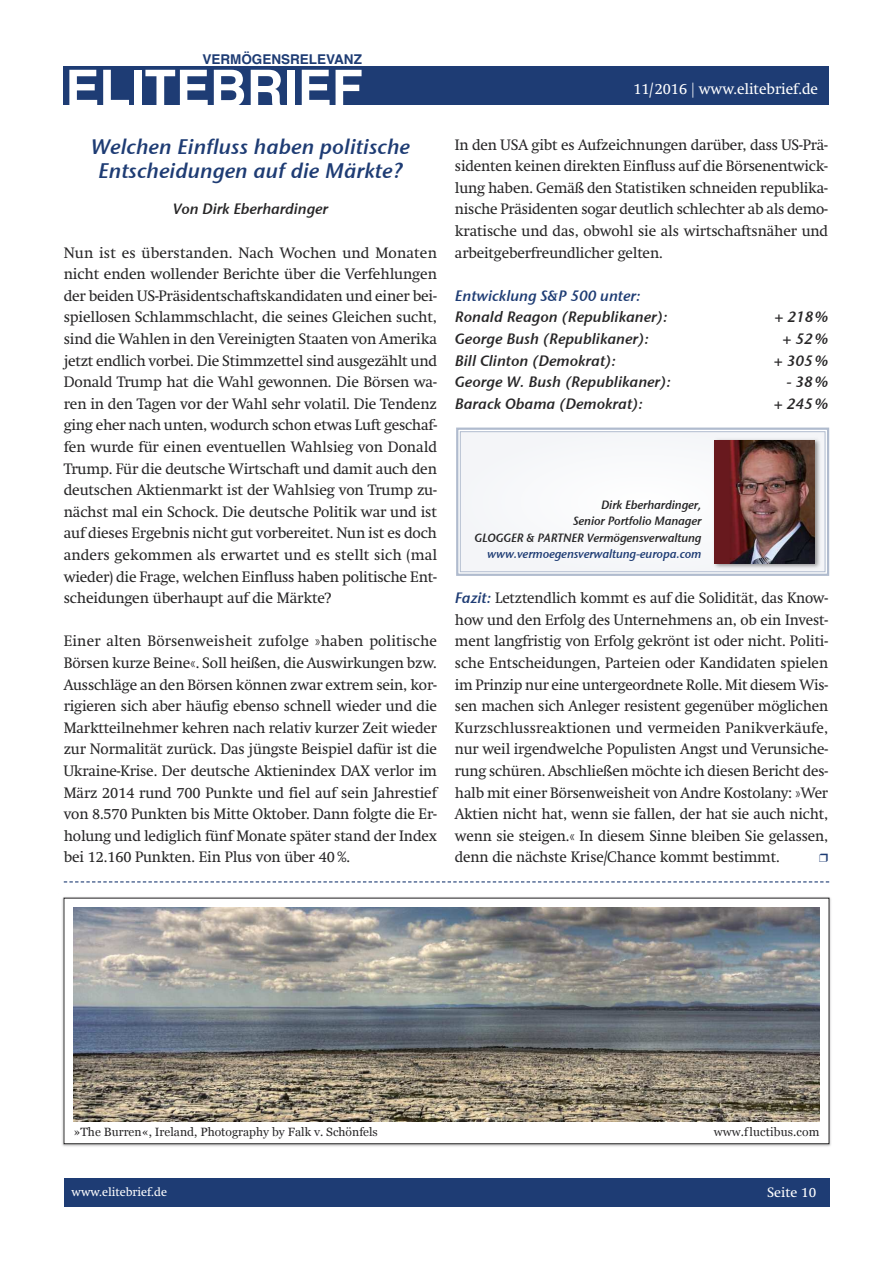
<style>
.page{position:relative;width:893px;height:1263px;background:#fff}
.page>*{position:absolute;margin:0;border:0;box-sizing:border-box;transform-origin:0 0}
.t1{font:700 51px "Helvetica";color:#fff}
.t2{font:21px/24px "Stone Sans Sem ITCTT Semi Ita";letter-spacing:.005em;color:#1e3c74;text-align:center}
.t3{font:15px/21.6px "Swift";letter-spacing:-.01em;color:#272627;text-align:justify}
.t4{font:15px "Stone Sans Sem ITCTT Semi Ita";color:#272627}
.t5{font:15px "Swift";color:#fff}
.t6{font:15px "Stone Sans Sem ITCTT Semi Ita";color:#1e3c74}
.t7{font:700 13.5px "Helvetica";color:#1e3c74}
.t8{font:13.5px "Swift";color:#fff}
.t9{font:12px/16.5px "Stone Sans Sem ITCTT Semi Ita";letter-spacing:-.01em;color:#272627;text-align:right}
.t10{font:12px "Georgia";color:#272627}
.t11{font:12px "Stone Sans Sem ITCTT Semi Ita";letter-spacing:-.01em;color:#1e3c74}
.t12{font:12px "Swift";color:#fff}
.s1{font-family:"Stone Sans Sem ITCTT Semi Ita";color:#1e3c74}
</style>
<div class="page">
<div style="left:64px;top:1178px;width:765px;height:29px;background:#1e3c74"></div>
<div style="left:64px;top:66px;width:765px;height:38px;background:#1e3c74"></div>
<div style="left:461px;top:432px;width:364px;height:139px;background:#f7f8fa"></div>
<div style="left:456px;top:428px;width:373px;height:148px;border:2px solid #b0bbce"></div>
<div style="left:460px;top:431px;width:365px;height:141px;border:1px solid #b0bbce"></div>
<img style="left:710px;top:435px;width:115px;height:139px">
<img style="left:715px;top:440px;width:99px;height:123px">
<svg style="left:64px;top:881px;width:765px;height:1px"></svg>
<img style="left:62px;top:897px;width:769px;height:250px">
<div style="left:64px;top:898px;width:765px;height:246px;background:#fff"></div>
<div style="left:64px;top:898px;width:765px;height:246px;border:1px solid #272627"></div>
<img style="left:73px;top:907px;width:746px;height:214px">
<p class="t7" style="left:202px;top:54px;width:161px">VERMÖGENSRELEVANZ</p>
<h1 class="t1" style="left:65px;top:67px;width:299px">ELITEBRIEF</h1>
<h2 class="t2" style="left:91px;top:135px;width:321px">Welchen Einfluss haben politische<br>Entscheidungen auf die Märkte?</h2>
<p class="t4" style="left:173px;top:200px;width:157px">Von Dirk Eberhardinger</p>
<p class="t3" style="left:64px;top:243px;width:375px">Nun ist es überstanden. Nach Wochen und Monaten nicht enden wollender Berichte über die Verfehlungen der beiden US-Präsidentschaftskandidaten und einer bei&shy;spiellosen Schlammschlacht, die seines Gleichen sucht, sind die Wahlen in den Vereinigten Staaten von Amerika jetzt endlich vorbei. Die Stimmzettel sind ausgezählt und Donald Trump hat die Wahl gewonnen. Die Börsen wa&shy;ren in den Tagen vor der Wahl sehr volatil. Die Tendenz ging eher nach unten, wodurch schon etwas Luft geschaf&shy;fen wurde für einen eventuellen Wahlsieg von Donald Trump. Für die deutsche Wirtschaft und damit auch den deutschen Aktienmarkt ist der Wahlsieg von Trump zu&shy;nächst mal ein Schock. Die deutsche Politik war und ist auf dieses Ergebnis nicht gut vorbereitet. Nun ist es doch anders gekommen als erwartet und es stellt sich (mal wieder) die Frage, welchen Einfluss haben politische Ent&shy;scheidungen überhaupt auf die Märkte?</p>
<p class="t3" style="left:64px;top:632px;width:375px">Einer alten Börsenweisheit zufolge »haben politische Börsen kurze Beine«. Soll heißen, die Auswirkungen bzw.<br>Ausschläge an den Börsen können zwar extrem sein, kor&shy;rigieren sich aber häufig ebenso schnell wieder und die Marktteilnehmer kehren nach relativ kurzer Zeit wieder zur Normalität zurück. Das jüngste Beispiel dafür ist die Ukraine-Krise. Der deutsche Aktienindex DAX verlor im März 2014 rund 700 Punkte und fiel auf sein Jahrestief von 8.570 Punkten bis Mitte Oktober. Dann folgte die Er&shy;holung und lediglich fünf Monate später stand der Index bei 12.160 Punkten. Ein Plus von über 40%.</p>
<p class="t5" style="left:633px;top:83px;width:186px">11/2016 | www.elitebrief.de</p>
<p class="t3" style="left:455px;top:135px;width:375px">In den USA gibt es Aufzeichnungen darüber, dass US-Prä&shy;sidenten keinen direkten Einfluss auf die Börsenentwick&shy;lung haben. Gemäß den Statistiken schneiden republika&shy;nische Präsidenten sogar deutlich schlechter ab als demo&shy;kratische und das, obwohl sie als wirtschaftsnäher und arbeitgeberfreundlicher gelten.</p>
<p class="t6" style="left:455px;top:286px;width:187px">Entwicklung S&amp;P 500 unter:</p>
<p class="t4" style="left:455px;top:308px;width:214px">Ronald Reagon (Republikaner):</p>
<p class="t4" style="left:774px;top:308px;width:55px">+ 218%</p>
<p class="t4" style="left:455px;top:330px;width:195px">George Bush (Republikaner):</p>
<p class="t4" style="left:782px;top:330px;width:47px">+ 52%</p>
<p class="t4" style="left:455px;top:351px;width:162px">Bill Clinton (Demokrat):</p>
<p class="t4" style="left:774px;top:351px;width:56px">+ 305%</p>
<p class="t4" style="left:455px;top:373px;width:217px">George W. Bush (Republikaner):</p>
<p class="t4" style="left:786px;top:373px;width:43px">- 38%</p>
<p class="t4" style="left:455px;top:394px;width:189px">Barack Obama (Demokrat):</p>
<p class="t4" style="left:774px;top:394px;width:56px">+ 245%</p>
<p class="t9" style="left:475px;top:496px;width:228px">Dirk Eberhardinger,<br>Senior Portfolio Manager<br>GLOGGER &amp; PARTNER Vermögensverwaltung</p>
<p class="t11" style="left:487px;top:547px;width:216px">www.vermoegensverwaltung-europa.com</p>
<p class="t3" style="left:455px;top:588px;width:375px"><span class="s1">Fazit:</span> Letztendlich kommt es auf die Solidität, das Know&shy;how und den Erfolg des Unternehmens an, ob ein Invest&shy;ment langfristig von Erfolg gekrönt ist oder nicht. Politi&shy;sche Entscheidungen, Parteien oder Kandidaten spielen im Prinzip nur eine untergeordnete Rolle. Mit diesem Wis&shy;sen machen sich Anleger resistent gegenüber möglichen Kurzschlussreaktionen und vermeiden Panikverkäufe, nur weil irgendwelche Populisten Angst und Verunsiche&shy;rung schüren. Abschließen möchte ich diesen Bericht des&shy;halb mit einer Börsenweisheit von Andre Kostolany: »Wer Aktien nicht hat, wenn sie fallen, der hat sie auch nicht, wenn sie steigen.« In diesem Sinne bleiben Sie gelassen, denn die nächste Krise/Chance kommt bestimmt.</p>
<p class="t10" style="left:73px;top:1125px;width:306px">»The Burren«, Ireland, Photography by Falk v. Schönfels</p>
<p class="t10" style="left:714px;top:1125px;width:107px">www.fluctibus.com</p>
<p class="t12" style="left:72px;top:1187px;width:97px">www.elitebrief.de</p>
<p class="t8" style="left:767px;top:1187px;width:51px">Seite 10</p>
</div>
